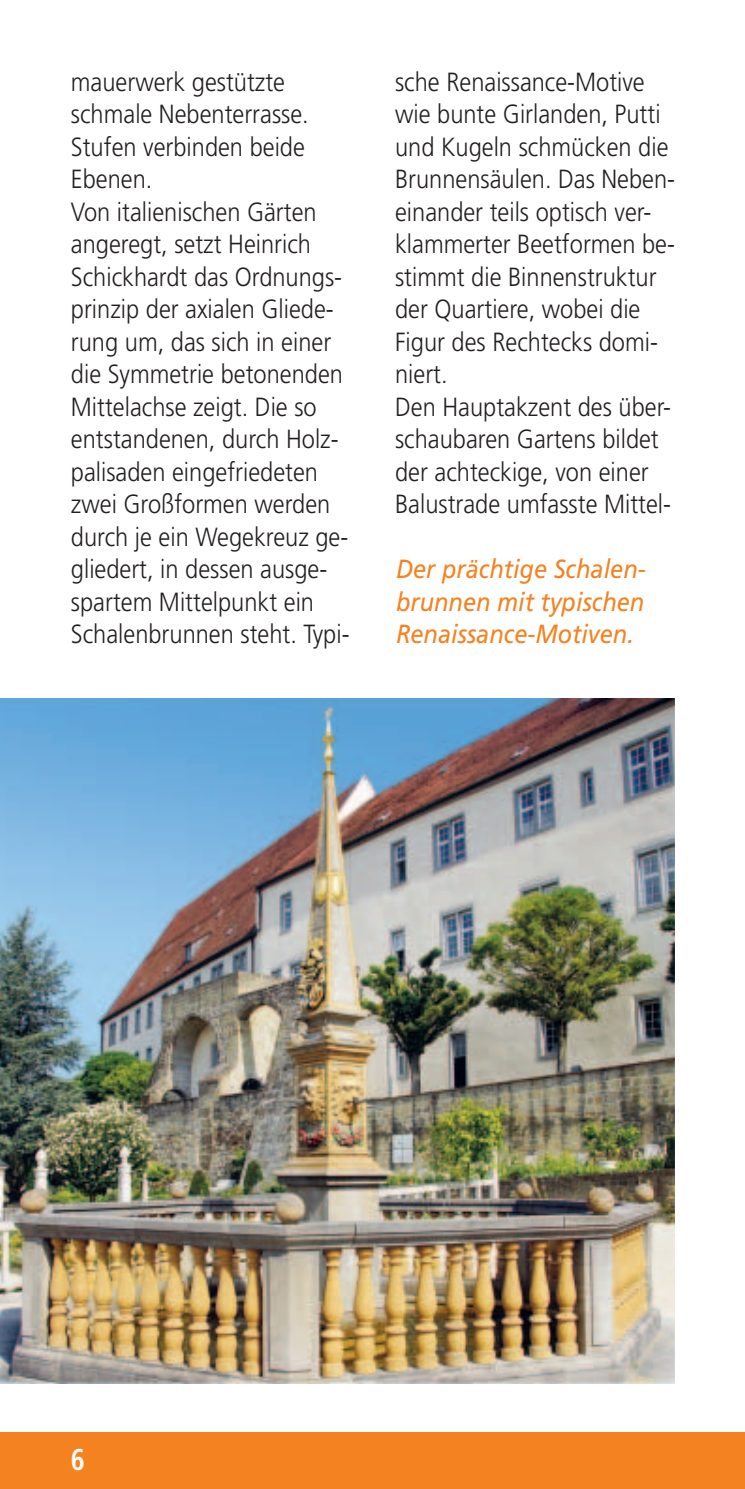
<style>
.page{position:relative;width:745px;height:1489px;background:#fff}
.page>*{position:absolute;margin:0;border:0;box-sizing:border-box;transform-origin:0 0}
.t1{font:700 condensed 30px "Frutiger";color:#fff;scale:.9 1}
.t2{font:300 26.25px/32.5px "Frutiger";color:#231f20;scale:.9 1}
.t3{font:italic 26.25px/32.5px "Frutiger";color:#f58220;text-align:justify;scale:.9 1}
</style>
<div class="page">
<div style="left:0;top:1431px;width:744px;height:57px;background:#f58220"></div>
<img style="left:0;top:698px;width:673px;height:685px">
<p class="t2" style="left:71px;top:67px;width:265px">mauerwerk gestützte schmale Nebenterrasse.<br>Stufen verbinden beide<br>Ebenen.</p>
<p class="t2" style="left:71px;top:197px;width:311px">Von italienischen Gärten angeregt, setzt Heinrich<br>Schickhardt das Ordnungs&shy;prinzip der axialen Gliede&shy;rung um, das sich in einer die Symmetrie betonenden<br>Mittelachse zeigt. Die so entstandenen, durch Holz&shy;palisaden eingefriedeten zwei Großformen werden durch je ein Wegekreuz ge&shy;gliedert, in dessen ausge&shy;spartem Mittelpunkt ein<br>Schalenbrunnen steht. Typi-</p>
<p class="t2" style="left:395px;top:67px;width:312px">sche Renaissance-Motive wie bunte Girlanden, Putti und Kugeln schmücken die<br>Brunnensäulen. Das Neben&shy;einander teils optisch ver&shy;klammerter Beetformen be&shy;stimmt die Binnenstruktur der Quartiere, wobei die<br>Figur des Rechtecks domi&shy;niert.</p>
<p class="t2" style="left:395px;top:392px;width:308px">Den Hauptakzent des über&shy;schaubaren Gartens bildet der achteckige, von einer<br>Balustrade umfasste Mittel-</p>
<p class="t3" style="left:396px;top:554px;width:279px">Der prächtige Schalen&shy;brunnen mit typischen Renaissance-Motiven.</p>
<p class="t1" style="left:71px;top:1446px;width:17px">6</p>
</div>
